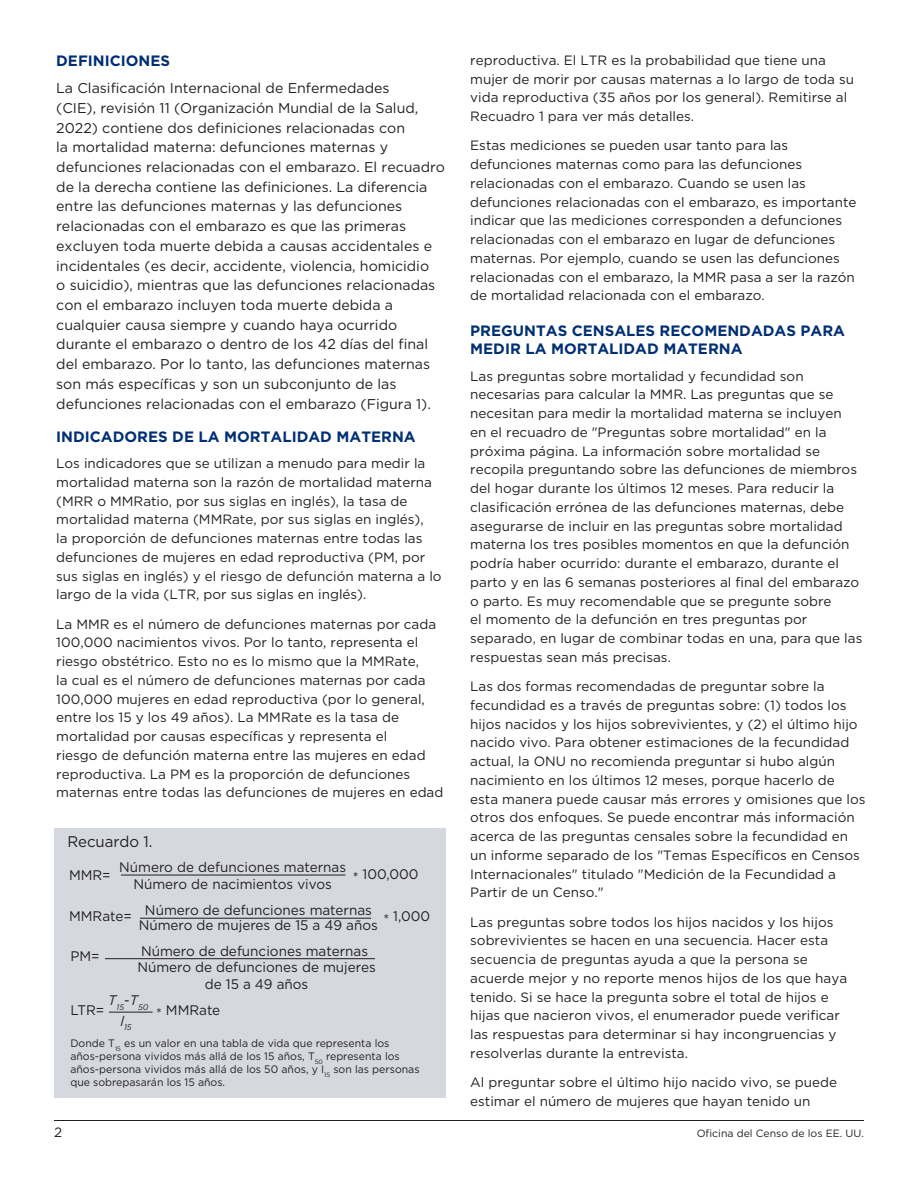
<style>
.page{position:relative;width:918px;height:1188px;background:#fff}
.page>*{position:absolute;margin:0;border:0;box-sizing:border-box;transform-origin:0 0}
.t1{font:15.45px "Gotham";color:#231f20}
.subhead1{font:700 15px/18px "Gotham";color:#002f73}
.body_text{font:14.25px/19.6px "Gotham";color:#231f20}
.t2{font:13.95px/16.6px "Gotham";color:#231f20;text-align:center}
.body_text-2{font:13.5px/18.8px "Gotham";color:#231f20}
.t3{font:10.8px/12.9px "Gotham";color:#231f20}
.t4{font:10.5px "Gotham";color:#231f20}
.t5{font:italic 8.1px "Gotham";color:#231f20}
</style>
<div class="page">
<hr style="left:54px;top:1120px;width:810px;height:1px;background:#231f20">
<div style="left:54px;top:828px;width:392px;height:270px;background:#d6d8df"></div>
<hr style="left:121px;top:875px;width:224px;height:1px;background:#231f20">
<hr style="left:105px;top:958px;width:270px;height:1px;background:#231f20">
<hr style="left:109px;top:1012px;width:44px;height:1px;background:#231f20">
<hr style="left:140px;top:918px;width:231px;height:1px;background:#231f20">
<p class="subhead1" style="left:56px;top:52px;width:115px">DEFINICIONES</p>
<p class="body_text" style="left:56px;top:78px;width:390px">La Clasificación Internacional de Enfermedades<br>(CIE), revisión 11 (Organización Mundial de la Salud, 2022) contiene dos definiciones relacionadas con<br>la mortalidad materna: defunciones maternas y defunciones relacionadas con el embarazo. El recuadro de la derecha contiene las definiciones. La diferencia entre las defunciones maternas y las defunciones relacionadas con el embarazo es que las primeras excluyen toda muerte debida a causas accidentales e incidentales (es decir, accidente, violencia, homicidio<br>o suicidio), mientras que las defunciones relacionadas con el embarazo incluyen toda muerte debida a cualquier causa siempre y cuando haya ocurrido durante el embarazo o dentro de los 42 días del final del embarazo. Por lo tanto, las defunciones maternas son más específicas y son un subconjunto de las defunciones relacionadas con el embarazo (Figura 1).</p>
<p class="subhead1" style="left:56px;top:427px;width:361px">INDICADORES DE LA MORTALIDAD MATERNA</p>
<p class="body_text-2" style="left:56px;top:454px;width:387px">Los indicadores que se utilizan a menudo para medir la mortalidad materna son la razón de mortalidad materna (MRR o MMRatio, por sus siglas en inglés), la tasa de mortalidad materna (MMRate, por sus siglas en inglés),<br>la proporción de defunciones maternas entre todas las defunciones de mujeres en edad reproductiva (PM, por sus siglas en inglés) y el riesgo de defunción materna a lo largo de la vida (LTR, por sus siglas en inglés).</p>
<p class="body_text-2" style="left:56px;top:614px;width:389px">La MMR es el número de defunciones maternas por cada 100,000 nacimientos vivos. Por lo tanto, representa el riesgo obstétrico. Esto no es lo mismo que la MMRate,<br>la cual es el número de defunciones maternas por cada 100,000 mujeres en edad reproductiva (por lo general, entre los 15 y los 49 años). La MMRate es la tasa de mortalidad por causas específicas y representa el<br>riesgo de defunción materna entre las mujeres en edad reproductiva. La PM es la proporción de defunciones maternas entre todas las defunciones de mujeres en edad</p>
<p class="t1" style="left:67px;top:832px;width:87px">Recuardo 1.</p>
<p class="t2" style="left:119px;top:859px;width:228px">Número de defunciones maternas<br>Número de nacimientos vivos</p>
<p class="t2" style="left:353px;top:869px;width:7px">*</p>
<p class="t2" style="left:69px;top:866px;width:43px">MMR=</p>
<p class="t2" style="left:363px;top:866px;width:57px">100,000</p>
<p class="t2" style="left:139px;top:902px;width:241px;line-height:15.3px">Número de defunciones maternas<br>Número de mujeres de 15 a 49 años</p>
<p class="t2" style="left:383px;top:910px;width:7px">*</p>
<p class="t2" style="left:69px;top:907px;width:64px">MMRate=</p>
<p class="t2" style="left:393px;top:907px;width:38px">1,000</p>
<p class="t2" style="left:137px;top:942px;width:240px">Número de defunciones maternas<br>Número de defunciones de mujeres de 15 a 49 años</p>
<p class="t2" style="left:70px;top:948px;width:31px">PM=</p>
<p class="t5" style="left:108px;top:1002px;width:42px"><sup>T</sup>15<sup>-</sup><sup>T</sup>50</p>
<p class="t2" style="left:70px;top:1002px;width:35px">LTR=</p>
<p class="t2" style="left:156px;top:1001px;width:66px">* MMRate</p>
<p class="t5" style="left:121px;top:1022px;width:13px"><sup>l</sup>15</p>
<p class="t3" style="left:70px;top:1037px;width:351px">Donde T<sub>15</sub> es un valor en una tabla de vida que representa los años-persona vividos más allá de los 15 años, T<sub>50</sub> representa los años-persona vividos más allá de los 50 años, y I<sub>15</sub> son las personas que sobrepasarán los 15 años.</p>
<p class="body_text-2" style="left:470px;top:50px;width:385px">reproductiva. El LTR es la probabilidad que tiene una mujer de morir por causas maternas a lo largo de toda su vida reproductiva (35 años por los general). Remitirse al Recuadro 1 para ver más detalles.</p>
<p class="body_text-2" style="left:470px;top:136px;width:388px">Estas mediciones se pueden usar tanto para las defunciones maternas como para las defunciones relacionadas con el embarazo. Cuando se usen las defunciones relacionadas con el embarazo, es importante indicar que las mediciones corresponden a defunciones relacionadas con el embarazo en lugar de defunciones maternas. Por ejemplo, cuando se usen las defunciones relacionadas con el embarazo, la MMR pasa a ser la razón de mortalidad relacionada con el embarazo.</p>
<p class="subhead1" style="left:470px;top:322px;width:376px">PREGUNTAS CENSALES RECOMENDADAS PARA<br>MEDIR LA MORTALIDAD MATERNA</p>
<p class="body_text-2" style="left:470px;top:366px;width:394px">Las preguntas sobre mortalidad y fecundidad son necesarias para calcular la MMR. Las preguntas que se necesitan para medir la mortalidad materna se incluyen<br>en el recuadro de "Preguntas sobre mortalidad" en la próxima página. La información sobre mortalidad se recopila preguntando sobre las defunciones de miembros del hogar durante los últimos 12 meses. Para reducir la clasificación errónea de las defunciones maternas, debe asegurarse de incluir en las preguntas sobre mortalidad materna los tres posibles momentos en que la defunción podría haber ocurrido: durante el embarazo, durante el parto y en las 6 semanas posteriores al final del embarazo o parto. Es muy recomendable que se pregunte sobre<br>el momento de la defunción en tres preguntas por separado, en lugar de combinar todas en una, para que las respuestas sean más precisas.</p>
<p class="body_text-2" style="left:470px;top:677px;width:397px">Las dos formas recomendadas de preguntar sobre la fecundidad es a través de preguntas sobre: (1) todos los hijos nacidos y los hijos sobrevivientes, y (2) el último hijo nacido vivo. Para obtener estimaciones de la fecundidad actual, la ONU no recomienda preguntar si hubo algún nacimiento en los últimos 12 meses, porque hacerlo de esta manera puede causar más errores y omisiones que los otros dos enfoques. Se puede encontrar más información acerca de las preguntas censales sobre la fecundidad en un informe separado de los "Temas Específicos en Censos Internacionales" titulado "Medición de la Fecundidad a Partir de un Censo."</p>
<p class="body_text-2" style="left:470px;top:912px;width:378px">Las preguntas sobre todos los hijos nacidos y los hijos sobrevivientes se hacen en una secuencia. Hacer esta secuencia de preguntas ayuda a que la persona se acuerde mejor y no reporte menos hijos de los que haya tenido. Si se hace la pregunta sobre el total de hijos e hijas que nacieron vivos, el enumerador puede verificar las respuestas para determinar si hay incongruencias y resolverlas durante la entrevista.</p>
<p class="body_text-2" style="left:470px;top:1073px;width:368px">Al preguntar sobre el último hijo nacido vivo, se puede estimar el número de mujeres que hayan tenido un</p>
<p class="body_text-2" style="left:54px;top:1123px;width:10px">2</p>
<p class="t4" style="left:697px;top:1127px;width:169px">Oficina del Censo de los EE. UU.</p>
</div>
